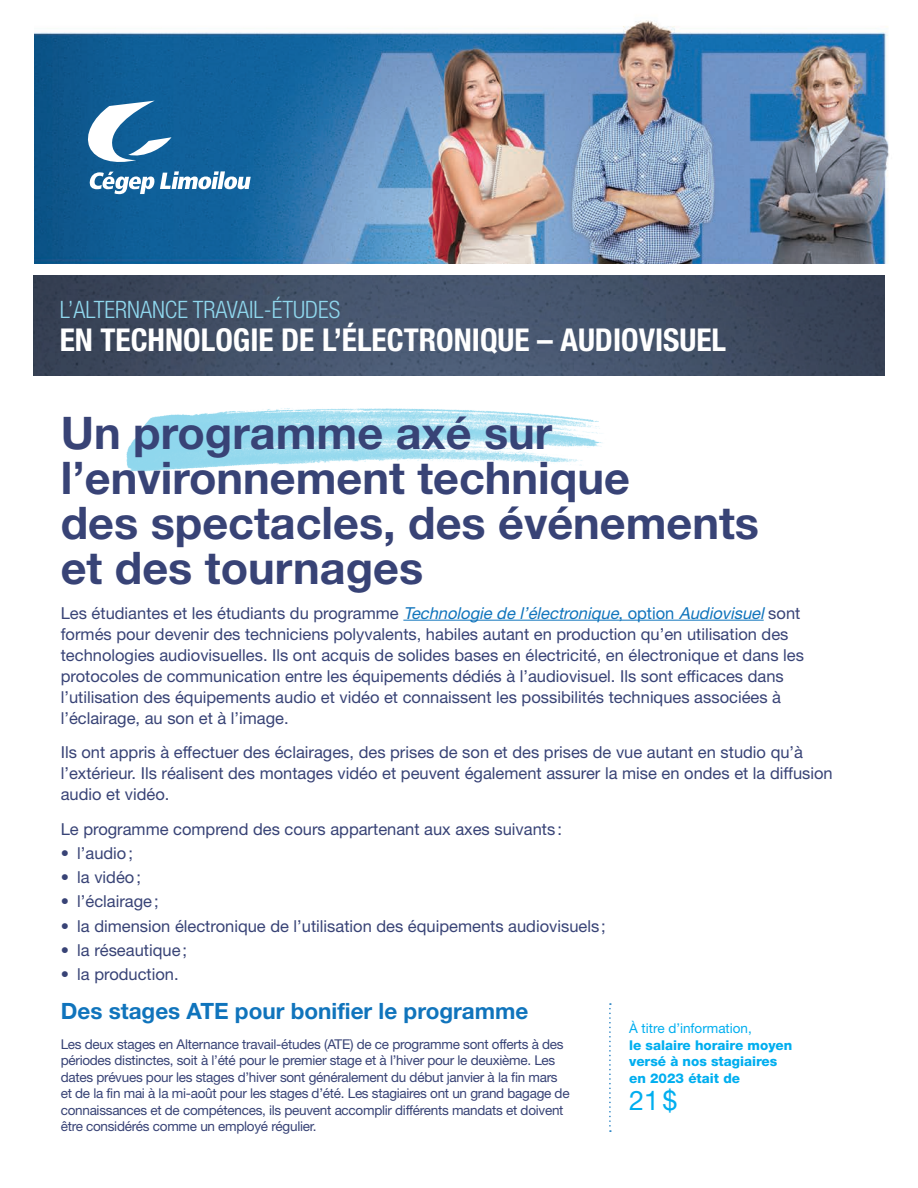
<style>
.page{position:relative;width:918px;height:1188px;background:#fff}
.page>*{position:absolute;margin:0;border:0;box-sizing:border-box;transform-origin:0 0}
.t1{font:700 45px/45px "Helvetica Neue";color:#384376}
.t2{font:700 condensed 31.5px "Helvetica Neue";color:#fff}
.t3{font:27px "Helvetica Neue";color:#00aeef}
.t4{font:300 condensed 24px "Helvetica Neue";color:#8fd7ed}
.t5{font:700 22.5px "Helvetica Neue";color:#1074bc}
.t6{font:16.5px/21px "Helvetica Neue";color:#384376}
.t7{font:13.5px/16.5px "Helvetica Neue";letter-spacing:-.02em;color:#384376}
.t8{font:800 13.5px/16.5px "Helvetica Neue";color:#00aeef}
.t9{font:13.5px "Helvetica Neue";color:#00aeef}
.s1{font-style:italic;color:#1074bc}
.s2{color:#1074bc}
</style>
<div class="page">
<img style="left:127px;top:408px;width:476px;height:63px">
<img style="left:34px;top:20px;width:855px;height:244px">
<img style="left:33px;top:276px;width:852px;height:100px">
<svg style="left:88px;top:101px;width:84px;height:64px"></svg>
<svg style="left:89px;top:171px;width:162px;height:23px"></svg>
<hr style="left:403px;top:620px;width:361px;height:1px;background:#1074bc">
<svg style="left:609px;top:1003px;width:2px;height:129px"></svg>
<h3 class="t4" style="left:60px;top:296px;width:282px">L’ALTERNANCE TRAVAIL-ÉTUDES</h3>
<h2 class="t2" style="left:60px;top:321px;width:668px">EN TECHNOLOGIE DE L’ÉLECTRONIQUE – AUDIOVISUEL</h2>
<h1 class="t1" style="left:61px;top:409px;width:700px">Un programme axé sur l’environnement technique<br>des spectacles, des événements et des tournages</h1>
<p class="t6" style="left:61px;top:602px;width:745px">Les étudiantes et les étudiants du programme <span class="s1">Technologie de l’électronique</span><span class="s2">, option</span> <span class="s1">Audiovisuel</span>sont formés pour devenir des techniciens polyvalents, habiles autant en production qu’en utilisation des technologies audiovisuelles. Ils ont acquis de solides bases en électricité, en électronique et dans les protocoles de communication entre les équipements dédiés à l’audiovisuel. Ils sont efficaces dans l’utilisation des équipements audio et vidéo et connaissent les possibilités techniques associées à l’éclairage, au son et à l’image.</p>
<p class="t6" style="left:61px;top:741px;width:773px">Ils ont appris à effectuer des éclairages, des prises de son et des prises de vue autant en studio qu’à l’extérieur. Ils réalisent des montages vidéo et peuvent également assurer la mise en ondes et la diffusion audio et vidéo.</p>
<p class="t6" style="left:61px;top:818px;width:503px">Le programme comprend des cours appartenant aux axes suivants :</p>
<p class="t6" style="left:61px;top:842px;width:74px">• l’audio;</p>
<p class="t6" style="left:61px;top:866px;width:82px">• la vidéo;</p>
<p class="t6" style="left:61px;top:891px;width:99px">• l’éclairage;</p>
<p class="t6" style="left:61px;top:915px;width:547px">• la dimension électronique de l’utilisation des équipements audiovisuels;</p>
<p class="t6" style="left:61px;top:939px;width:128px">• la réseautique;</p>
<p class="t6" style="left:61px;top:963px;width:119px">• la production.</p>
<h3 class="t5" style="left:61px;top:997px;width:469px">Des stages ATE pour bonifier le programme</h3>
<p class="t7" style="left:61px;top:1036px;width:510px">Les deux stages en Alternance travail-études (ATE) de ce programme sont offerts à des périodes distinctes, soit à l’été pour le premier stage et à l’hiver pour le deuxième. Les dates prévues pour les stages d’hiver sont généralement du début janvier à la fin mars et de la fin mai à la mi-août pour les stages d’été. Les stagiaires ont un grand bagage de connaissances et de compétences, ils peuvent accomplir différents mandats et doivent être considérés comme un employé régulier.</p>
<p class="t9" style="left:629px;top:1021px;width:124px">À titre d’information,</p>
<p class="t8" style="left:629px;top:1037px;width:165px">le salaire horaire moyen versé à nos stagiaires en 2023 était de</p>
<h3 class="t3" style="left:629px;top:1084px;width:50px">21$</h3>
</div>
